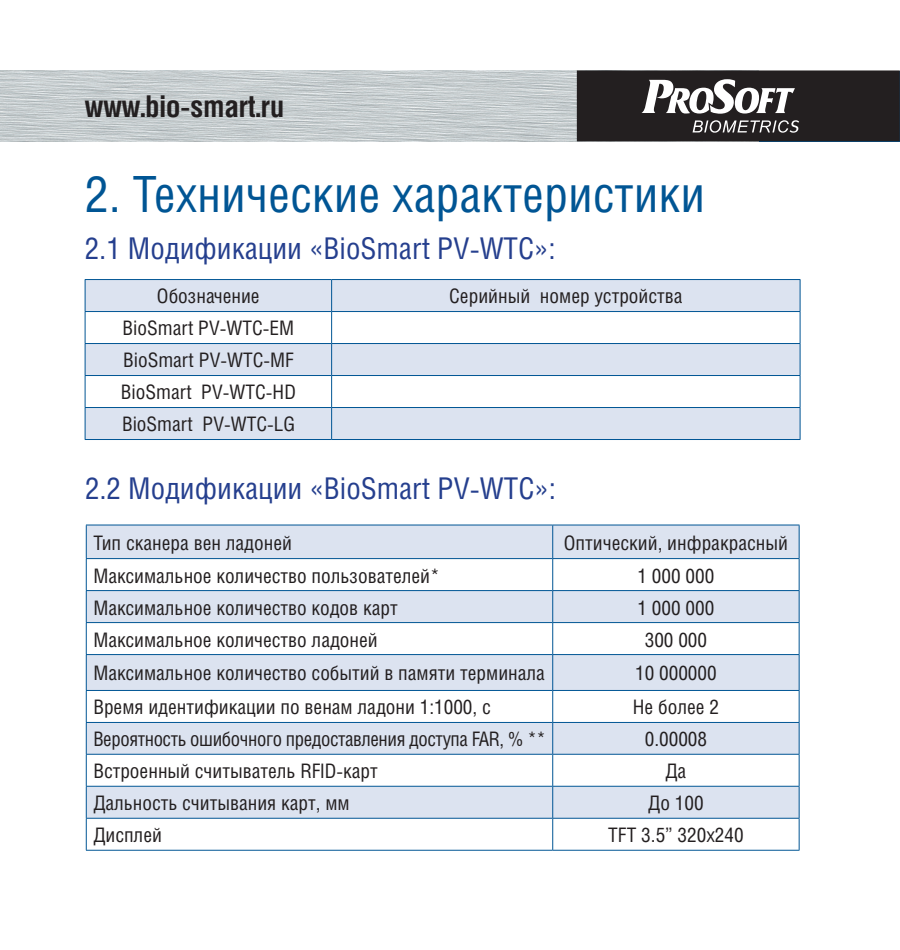
<style>
.page{position:relative;width:900px;height:950px;background:#fff}
.page>*{position:absolute;margin:0;border:0;box-sizing:border-box;transform-origin:0 0}
.t1{font:50px "Helios Cond";color:#005594}
.t2{font:30px "Helios Cond";color:#253f8e}
.t3{font:700 30px "Helios Cond";color:#231f20}
.t4{font:20px "Helios Cond";color:#231f20}
.t5{font:20px "Helios Cond";letter-spacing:-.02em;color:#231f20}
</style>
<div class="page">
<img style="left:0;top:71px;width:759px;height:71px">
<div style="left:578px;top:72px;width:321px;height:68px;background:#231f20"></div>
<div style="left:577px;top:70px;width:323px;height:71px;border:2px solid #231f20"></div>
<svg style="left:693px;top:120px;width:106px;height:13px"></svg>
<svg style="left:641px;top:79px;width:154px;height:35px"></svg>
<svg style="left:86px;top:280px;width:714px;height:159px;fill:#dce3f0"></svg>
<hr style="left:85px;top:279px;width:247px;height:1px;background:#005594">
<hr style="left:85px;top:280px;width:1px;height:31px;background:#005594">
<hr style="left:332px;top:279px;width:468px;height:1px;background:#005594">
<hr style="left:331px;top:280px;width:1px;height:31px;background:#005594">
<hr style="left:800px;top:280px;width:1px;height:31px;background:#005594">
<hr style="left:85px;top:311px;width:247px;height:1px;background:#005594">
<hr style="left:85px;top:312px;width:1px;height:31px;background:#005594">
<hr style="left:332px;top:311px;width:468px;height:1px;background:#005594">
<hr style="left:331px;top:312px;width:1px;height:31px;background:#005594">
<hr style="left:800px;top:312px;width:1px;height:31px;background:#005594">
<hr style="left:85px;top:343px;width:247px;height:1px;background:#005594">
<hr style="left:85px;top:344px;width:1px;height:31px;background:#005594">
<hr style="left:332px;top:343px;width:468px;height:1px;background:#005594">
<hr style="left:331px;top:344px;width:1px;height:31px;background:#005594">
<hr style="left:800px;top:344px;width:1px;height:31px;background:#005594">
<hr style="left:85px;top:375px;width:247px;height:1px;background:#005594">
<hr style="left:85px;top:376px;width:1px;height:31px;background:#005594">
<hr style="left:332px;top:375px;width:468px;height:1px;background:#005594">
<hr style="left:331px;top:376px;width:1px;height:31px;background:#005594">
<hr style="left:800px;top:376px;width:1px;height:31px;background:#005594">
<hr style="left:85px;top:407px;width:247px;height:1px;background:#005594">
<hr style="left:85px;top:408px;width:1px;height:31px;background:#005594">
<hr style="left:332px;top:407px;width:468px;height:1px;background:#005594">
<hr style="left:331px;top:408px;width:1px;height:31px;background:#005594">
<hr style="left:800px;top:408px;width:1px;height:31px;background:#005594">
<hr style="left:85px;top:439px;width:247px;height:1px;background:#005594">
<hr style="left:332px;top:439px;width:468px;height:1px;background:#005594">
<svg style="left:87px;top:525px;width:712px;height:165px;fill:#dce3f0"></svg>
<svg style="left:87px;top:691px;width:712px;height:158px"></svg>
<hr style="left:86px;top:524px;width:467px;height:1px;background:#005594">
<hr style="left:86px;top:525px;width:1px;height:33px;background:#005594">
<hr style="left:553px;top:524px;width:247px;height:1px;background:#005594">
<hr style="left:552px;top:525px;width:1px;height:33px;background:#005594">
<hr style="left:799px;top:525px;width:1px;height:33px;background:#005594">
<hr style="left:86px;top:558px;width:467px;height:1px;background:#005594">
<hr style="left:86px;top:559px;width:1px;height:31px;background:#005594">
<hr style="left:553px;top:558px;width:247px;height:1px;background:#005594">
<hr style="left:552px;top:559px;width:1px;height:31px;background:#005594">
<hr style="left:799px;top:559px;width:1px;height:31px;background:#005594">
<hr style="left:86px;top:590px;width:467px;height:1px;background:#005594">
<hr style="left:86px;top:591px;width:1px;height:31px;background:#005594">
<hr style="left:553px;top:590px;width:247px;height:1px;background:#005594">
<hr style="left:552px;top:591px;width:1px;height:31px;background:#005594">
<hr style="left:799px;top:591px;width:1px;height:31px;background:#005594">
<hr style="left:86px;top:622px;width:467px;height:1px;background:#005594">
<hr style="left:86px;top:623px;width:1px;height:31px;background:#005594">
<hr style="left:553px;top:622px;width:247px;height:1px;background:#005594">
<hr style="left:552px;top:623px;width:1px;height:31px;background:#005594">
<hr style="left:799px;top:623px;width:1px;height:31px;background:#005594">
<hr style="left:86px;top:654px;width:467px;height:1px;background:#005594">
<hr style="left:86px;top:655px;width:1px;height:35px;background:#005594">
<hr style="left:553px;top:654px;width:247px;height:1px;background:#005594">
<hr style="left:552px;top:655px;width:1px;height:35px;background:#005594">
<hr style="left:799px;top:655px;width:1px;height:35px;background:#005594">
<hr style="left:86px;top:690px;width:467px;height:1px;background:#005594">
<hr style="left:86px;top:691px;width:1px;height:31px;background:#005594">
<hr style="left:553px;top:690px;width:247px;height:1px;background:#005594">
<hr style="left:552px;top:691px;width:1px;height:31px;background:#005594">
<hr style="left:799px;top:691px;width:1px;height:31px;background:#005594">
<hr style="left:86px;top:722px;width:467px;height:1px;background:#005594">
<hr style="left:86px;top:723px;width:1px;height:31px;background:#005594">
<hr style="left:553px;top:722px;width:247px;height:1px;background:#005594">
<hr style="left:552px;top:723px;width:1px;height:31px;background:#005594">
<hr style="left:799px;top:723px;width:1px;height:31px;background:#005594">
<hr style="left:86px;top:754px;width:467px;height:1px;background:#005594">
<hr style="left:86px;top:754px;width:1px;height:32px;background:#005594">
<hr style="left:553px;top:754px;width:247px;height:1px;background:#005594">
<hr style="left:552px;top:754px;width:1px;height:32px;background:#005594">
<hr style="left:799px;top:754px;width:1px;height:32px;background:#005594">
<hr style="left:86px;top:786px;width:467px;height:1px;background:#005594">
<hr style="left:86px;top:786px;width:1px;height:32px;background:#005594">
<hr style="left:553px;top:786px;width:247px;height:1px;background:#005594">
<hr style="left:552px;top:786px;width:1px;height:32px;background:#005594">
<hr style="left:799px;top:786px;width:1px;height:32px;background:#005594">
<hr style="left:86px;top:817px;width:467px;height:1px;background:#005594">
<hr style="left:86px;top:818px;width:1px;height:32px;background:#005594">
<hr style="left:553px;top:817px;width:247px;height:1px;background:#005594">
<hr style="left:552px;top:818px;width:1px;height:32px;background:#005594">
<hr style="left:799px;top:818px;width:1px;height:32px;background:#005594">
<hr style="left:86px;top:849px;width:467px;height:1px;background:#005594">
<hr style="left:553px;top:849px;width:247px;height:1px;background:#005594">
<h2 class="t3" style="left:85px;top:88px;width:201px">www.bio-smart.ru</h2>
<p class="t1" style="left:85px;top:164px;width:622px">2. Технические характеристики</p>
<p class="t2" style="left:85px;top:230px;width:473px">2.1 Модификации «BioSmart PV-WTC»:</p>
<p class="t4" style="left:157px;top:284px;width:104px">Обозначение</p>
<p class="t4" style="left:449px;top:284px;width:235px">Серийный номер устройства</p>
<p class="t4" style="left:122px;top:316px;width:173px">BioSmart PV-WTC-EM</p>
<p class="t4" style="left:123px;top:348px;width:172px">BioSmart PV-WTC-MF</p>
<p class="t4" style="left:121px;top:380px;width:177px">BioSmart PV-WTC-HD</p>
<p class="t4" style="left:122px;top:412px;width:174px">BioSmart PV-WTC-LG</p>
<p class="t2" style="left:85px;top:470px;width:473px">2.2 Модификации «BioSmart PV-WTC»:</p>
<p class="t4" style="left:93px;top:530px;width:200px">Тип сканера вен ладоней</p>
<p class="t4" style="left:564px;top:530px;width:226px">Оптический, инфракрасный</p>
<p class="t4" style="left:93px;top:563px;width:348px">Максимальное количество пользователей*</p>
<p class="t4" style="left:638px;top:563px;width:78px">1 000 000</p>
<p class="t4" style="left:93px;top:595px;width:306px">Максимальное количество кодов карт</p>
<p class="t4" style="left:638px;top:595px;width:78px">1 000 000</p>
<p class="t4" style="left:93px;top:627px;width:286px">Максимальное количество ладоней</p>
<p class="t4" style="left:645px;top:627px;width:64px">300 000</p>
<p class="t4" style="left:93px;top:661px;width:453px">Максимальное количество событий в памяти терминала</p>
<p class="t4" style="left:635px;top:661px;width:83px">10 000000</p>
<p class="t4" style="left:93px;top:695px;width:399px">Время идентификации по венам ладони 1:1000, c</p>
<p class="t4" style="left:633px;top:695px;width:88px">Не более 2</p>
<p class="t5" style="left:93px;top:727px;width:454px">Вероятность ошибочного предоставления доступа FAR, % **</p>
<p class="t4" style="left:645px;top:727px;width:64px">0.00008</p>
<p class="t4" style="left:93px;top:759px;width:286px">Встроенный считыватель RFID-карт</p>
<p class="t4" style="left:666px;top:759px;width:22px">Да</p>
<p class="t4" style="left:93px;top:791px;width:258px">Дальность считывания карт, мм</p>
<p class="t4" style="left:648px;top:791px;width:57px">До 100</p>
<p class="t4" style="left:93px;top:823px;width:70px">Дисплей</p>
<p class="t4" style="left:608px;top:823px;width:137px">TFT 3.5” 320х240</p>
</div>
